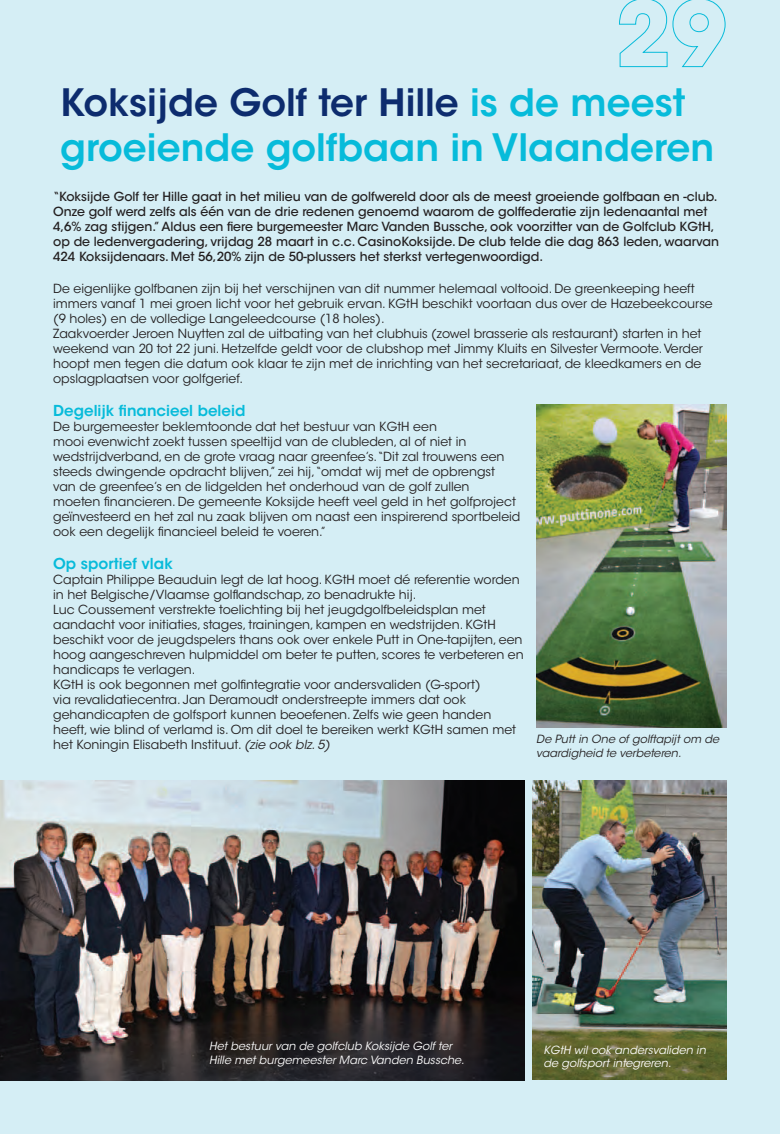
<style>
.page{position:relative;width:780px;height:1134px;background:#d5eef5}
.page>*{position:absolute;margin:0;border:0;box-sizing:border-box;transform-origin:0 0}
.Titels_licht_blauw{font:600 37.5px "ITC Avant Garde Std";color:#0d2c6e}
.Titels_licht_blauw-2{font:600 37.5px "ITC Avant Garde Std";color:#07bbda}
.Body_insprong_2_mm{font:600 15px "ITC Avant Garde Std";color:#07bbda}
.Body{font:12.5px/15px "ITC Avant Garde Std";color:#231f20}
.Inleiding{font:500 12.5px/15px "ITC Avant Garde Std";color:#231f20}
.Onderschrift_foto{font:italic 11.25px/13.5px "ITC Avant Garde Std";color:#fff}
.Onderschrift_foto-2{font:italic 11.25px/13.5px "ITC Avant Garde Std";color:#231f20}
.s1{color:#07bbda}
.s2{font-style:italic}
</style>
<div class="page">
<img style="left:1px;top:780px;width:523px;height:301px">
<img style="left:536px;top:404px;width:190px;height:323px">
<img style="left:533px;top:780px;width:193px;height:300px">
<svg style="left:619px;top:0;width:106px;height:67px"></svg>
<p class="Titels_licht_blauw" style="left:60px;top:79px;width:626px">Koksijde Golf ter Hille <span class="s1">is de meest</span></p>
<p class="Titels_licht_blauw-2" style="left:60px;top:124px;width:655px">groeiende golfbaan in Vlaanderen</p>
<p class="Inleiding" style="left:53px;top:189px;width:667px">“Koksijde Golf ter Hille gaat in het milieu van de golfwereld door als de meest groeiende golfbaan en -club.<br>Onze golf werd zelfs als één van de drie redenen genoemd waarom de golffederatie zijn ledenaantal met 4,6% zag stijgen.” Aldus een fiere burgemeester Marc Vanden Bussche, ook voorzitter van de Golfclub KGtH, op de ledenvergadering, vrijdag 28 maart in c.c. CasinoKoksijde. De club telde die dag 863 leden, waarvan 424 Koksijdenaars. Met 56,20% zijn de 50-plussers het sterkst vertegenwoordigd.</p>
<p class="Body" style="left:53px;top:281px;width:661px">De eigenlijke golfbanen zijn bij het verschijnen van dit nummer helemaal voltooid. De greenkeeping heeft immers vanaf 1 mei groen licht voor het gebruik ervan. KGtH beschikt voortaan dus over de Hazebeekcourse (9 holes) en de volledige Langeleedcourse (18 holes).</p>
<p class="Body" style="left:53px;top:326px;width:651px;text-align:justify">Zaakvoerder Jeroen Nuytten zal de uitbating van het clubhuis (zowel brasserie als restaurant) starten in het weekend van 20 tot 22 juni. Hetzelfde geldt voor de clubshop met Jimmy Kluits en Silvester Vermoote. Verder hoopt men tegen die datum ook klaar te zijn met de inrichting van het secretariaat, de kleedkamers en de opslagplaatsen voor golfgerief.</p>
<p class="Body_insprong_2_mm" style="left:53px;top:401px;width:194px">Degelijk financieel beleid</p>
<p class="Body" style="left:53px;top:419px;width:469px">De burgemeester beklemtoonde dat het bestuur van KGtH een<br>mooi evenwicht zoekt tussen speeltijd van de clubleden, al of niet in wedstrijdverband, en de grote vraag naar greenfee’s.“Dit zal trouwens een steeds dwingende opdracht blijven,” zei hij,“omdat wij met de opbrengst van de greenfee’s en de lidgelden het onderhoud van de golf zullen<br>moeten financieren. De gemeente Koksijde heeft veel geld in het golfproject geïnvesteerd en het zal nu zaak blijven om naast een inspirerend sportbeleid ook een degelijk financieel beleid te voeren.”</p>
<p class="Body_insprong_2_mm" style="left:53px;top:554px;width:121px">Op sportief vlak</p>
<p class="Body" style="left:53px;top:572px;width:468px">Captain Philippe Beauduin legt de lat hoog. KGtH moet dé referentie worden in het Belgische/Vlaamse golflandschap, zo benadrukte hij.</p>
<p class="Body" style="left:53px;top:602px;width:472px">Luc Coussement verstrekte toelichting bij het jeugdgolfbeleidsplan met aandacht voor initiaties, stages, trainingen, kampen en wedstrijden. KGtH beschikt voor de jeugdspelers thans ook over enkele Putt in One-tapijten, een hoog aangeschreven hulpmiddel om beter te putten, scores te verbeteren en handicaps te verlagen.</p>
<p class="Body" style="left:53px;top:677px;width:464px">KGtH is ook begonnen met golfintegratie voor andersvaliden (G-sport)<br>via revalidatiecentra. Jan Deramoudt onderstreepte immers dat ook gehandicapten de golfsport kunnen beoefenen. Zelfs wie geen handen heeft, wie blind of verlamd is. Om dit doel te bereiken werkt KGtH samen met het Koningin Elisabeth Instituut. <span class="s2">(zie ook blz. 5)</span></p>
<p class="Onderschrift_foto-2" style="left:536px;top:732px;width:184px">De Putt in One of golftapijt om de vaardigheid te verbeteren.</p>
<p class="Onderschrift_foto" style="left:209px;top:1039px;width:257px">Het bestuur van de golfclub Koksijde Golf ter<br>Hille met burgemeester Marc Vanden Bussche.</p>
<p class="Onderschrift_foto" style="left:543px;top:1043px;width:164px">KGtH wil ook andersvaliden in de golfsport integreren.</p>
</div>
